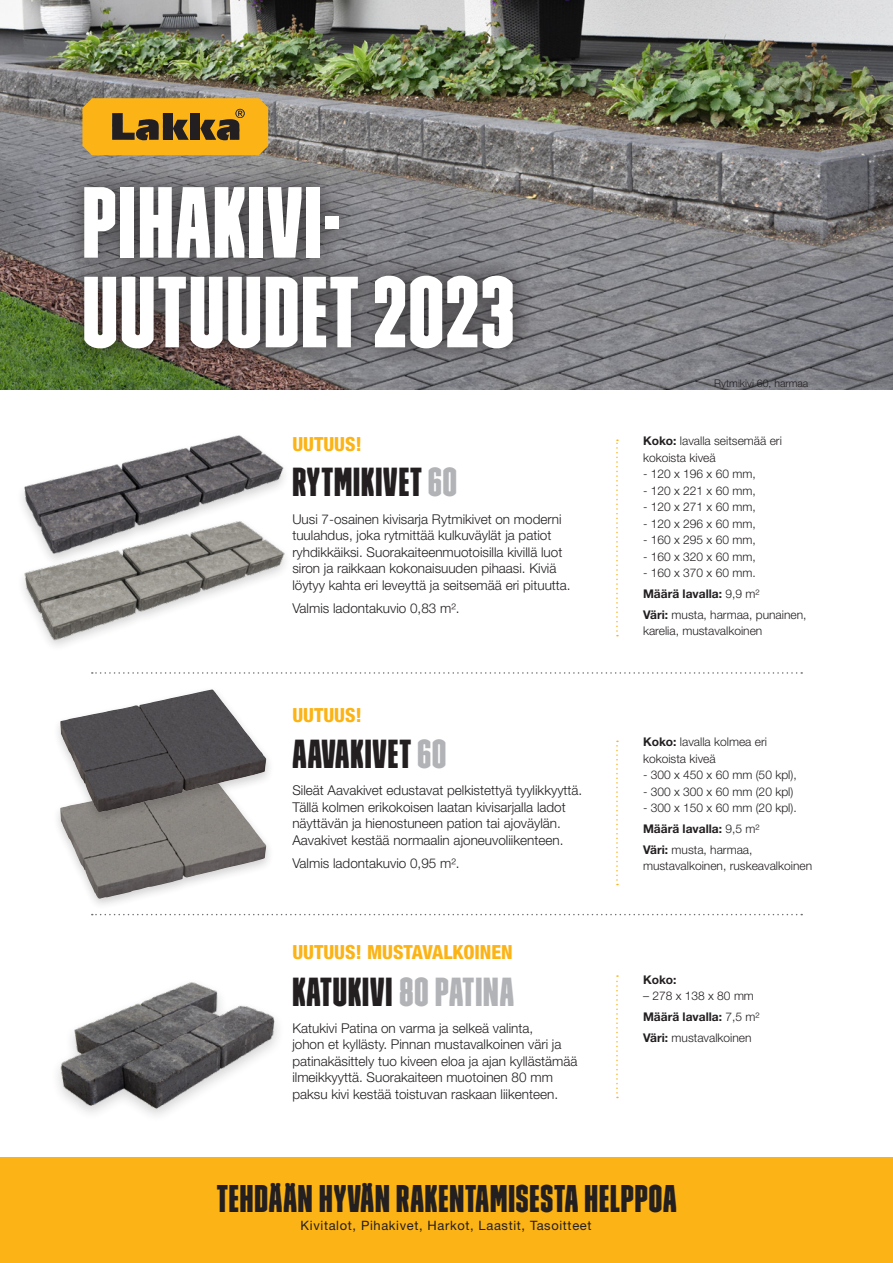
<style>
.page{position:relative;width:893px;height:1263px;background:#fff}
.page>*{position:absolute;margin:0;border:0;box-sizing:border-box;transform-origin:0 0}
.t1{font:100.8px/89.6px "Trim Poster Extra Compressed";letter-spacing:.02em;color:#fff}
.t2{font:40.5px "Trim Poster Extra Compressed";letter-spacing:.025em;color:#231f20}
.t3{font:38.55px "Trim Poster Extra Compressed";letter-spacing:.025em;color:#231f20}
.t4{font:800 condensed 19.5px "Helvetica Neue LT Std";color:#fbb316}
.t5{font:300 13.5px/16.5px "Helvetica Neue LT Std";color:#231f20}
.t6{font:12.9px "Helvetica Neue LT Std";letter-spacing:.05em;color:#231f20}
.t7{font:300 12px/20.7px "Helvetica Neue LT Std";color:#231f20}
.t8{font:700 12px "Helvetica Neue LT Std";color:#231f20}
.t9{font:300 10.5px "Helvetica Neue LT Std";color:#231f20}
.s1{font-weight:700}
.s2{color:#b2b3b7}
</style>
<div class="page">
<img style="left:0;top:0;width:893px;height:390px">
<svg style="left:92px;top:672px;width:710px;height:2px"></svg>
<svg style="left:92px;top:914px;width:710px;height:1px"></svg>
<div style="left:59px;top:163px;width:478px;height:209px;background:#231f20;opacity:.72"></div>
<svg style="left:82px;top:98px;width:186px;height:57px;background:#cc941b"></svg>
<div style="left:0;top:1157px;width:893px;height:106px;background:#fbb316"></div>
<svg style="left:616px;top:439px;width:2px;height:197px"></svg>
<img style="left:23px;top:567px;width:260px;height:79px">
<img style="left:22px;top:435px;width:263px;height:132px">
<svg style="left:616px;top:741px;width:2px;height:144px"></svg>
<svg style="left:616px;top:975px;width:2px;height:123px"></svg>
<img style="left:60px;top:824px;width:206px;height:75px">
<div style="left:52px;top:686px;width:222px;height:138px;background:#231f20;opacity:.2"></div>
<img style="left:60px;top:689px;width:206px;height:123px">
<img style="left:58px;top:982px;width:220px;height:133px">
<h1 class="t1" style="left:82px;top:178px;width:433px">PIHAKIVI-<br>UUTUUDET 2023</h1>
<p class="t9" style="left:714px;top:377px;width:96px">Rytmikivi 60, harmaa</p>
<h3 class="t4" style="left:292px;top:432px;width:71px">UUTUUS!</h3>
<p class="t7" style="left:643px;top:432px;width:140px;line-height:16.5px"><span class="s1">Koko:</span> lavalla seitsemää eri kokoista kiveä</p>
<p class="t7" style="left:643px;top:463px;width:114px">- 120 x 196 x 60 mm,</p>
<p class="t7" style="left:643px;top:480px;width:114px">- 120 x 221 x 60 mm,</p>
<p class="t7" style="left:643px;top:496px;width:114px">- 120 x 271 x 60 mm,</p>
<p class="t7" style="left:643px;top:513px;width:114px">- 120 x 296 x 60 mm,</p>
<p class="t7" style="left:643px;top:529px;width:114px">- 160 x 295 x 60 mm,</p>
<p class="t7" style="left:643px;top:546px;width:114px">- 160 x 320 x 60 mm,</p>
<p class="t7" style="left:643px;top:562px;width:165px">- 160 x 370 x 60 mm.<br><span class="s1">Määrä lavalla:</span> 9,9 m²<br><span class="s1">Väri:</span> musta, harmaa, punainen,</p>
<p class="t7" style="left:643px;top:620px;width:121px">karelia, mustavalkoinen</p>
<h2 class="t2" style="left:292px;top:459px;width:166px">RYTMIKIVET <span class="s2">60</span></h2>
<p class="t5" style="left:292px;top:510px;width:280px">Uusi 7-osainen kivisarja Rytmikivet on moderni tuulahdus, joka rytmittää kulkuväylät ja patiot ryhdikkäiksi. Suorakaiteenmuotoisilla kivillä luot siron ja raikkaan kokonaisuuden pihaasi. Kiviä löytyy kahta eri leveyttä ja seitsemää eri pituutta.</p>
<p class="t5" style="left:292px;top:599px;width:169px">Valmis ladontakuvio 0,83 m².</p>
<h3 class="t4" style="left:292px;top:703px;width:71px">UUTUUS!</h3>
<h2 class="t2" style="left:292px;top:730px;width:155px">AAVAKIVET <span class="s2">60</span></h2>
<p class="t5" style="left:292px;top:782px;width:292px">Sileät Aavakivet edustavat pelkistettyä tyylikkyyttä.<br>Tällä kolmen erikokoisen laatan kivisarjalla ladot näyttävän ja hienostuneen pation tai ajoväylän.<br>Aavakivet kestää normaalin ajoneuvoliikenteen.</p>
<p class="t5" style="left:292px;top:854px;width:169px">Valmis ladontakuvio 0,95 m².</p>
<h3 class="t4" style="left:292px;top:939px;width:222px">UUTUUS! MUSTAVALKOINEN</h3>
<h2 class="t2" style="left:292px;top:968px;width:223px">KATUKIVI <span class="s2">80 PATINA</span></h2>
<p class="t5" style="left:292px;top:1020px;width:287px">Katukivi Patina on varma ja selkeä valinta,<br>johon et kyllästy. Pinnan mustavalkoinen väri ja patinakäsittely tuo kiveen eloa ja ajan kyllästämää ilmeikkyyttä. Suorakaiteen muotoinen 80 mm paksu kivi kestää toistuvan raskaan liikenteen.</p>
<p class="t7" style="left:643px;top:733px;width:126px;line-height:16.5px"><span class="s1">Koko:</span> lavalla kolmea eri kokoista kiveä</p>
<p class="t7" style="left:643px;top:764px;width:155px">- 300 x 450 x 60 mm (50 kpl),</p>
<p class="t7" style="left:643px;top:781px;width:152px">- 300 x 300 x 60 mm (20 kpl)</p>
<p class="t7" style="left:643px;top:797px;width:155px">- 300 x 150 x 60 mm (20 kpl).<br><span class="s1">Määrä lavalla:</span> 9,5 m²<br><span class="s1">Väri:</span> musta, harmaa,</p>
<p class="t7" style="left:643px;top:855px;width:171px">mustavalkoinen, ruskeavalkoinen</p>
<p class="t8" style="left:643px;top:972px;width:35px">Koko:</p>
<p class="t7" style="left:643px;top:985px;width:118px">– 278 x 138 x 80 mm<br><span class="s1">Määrä lavalla:</span> 7,5 m²<br><span class="s1">Väri:</span> mustavalkoinen</p>
<h3 class="t3" style="left:217px;top:1176px;width:461px">TEHDÄÄN HYVÄN RAKENTAMISESTA HELPPOA</h3>
<p class="t6" style="left:301px;top:1218px;width:292px">Kivitalot, Pihakivet, Harkot, Laastit, Tasoitteet</p>
</div>
